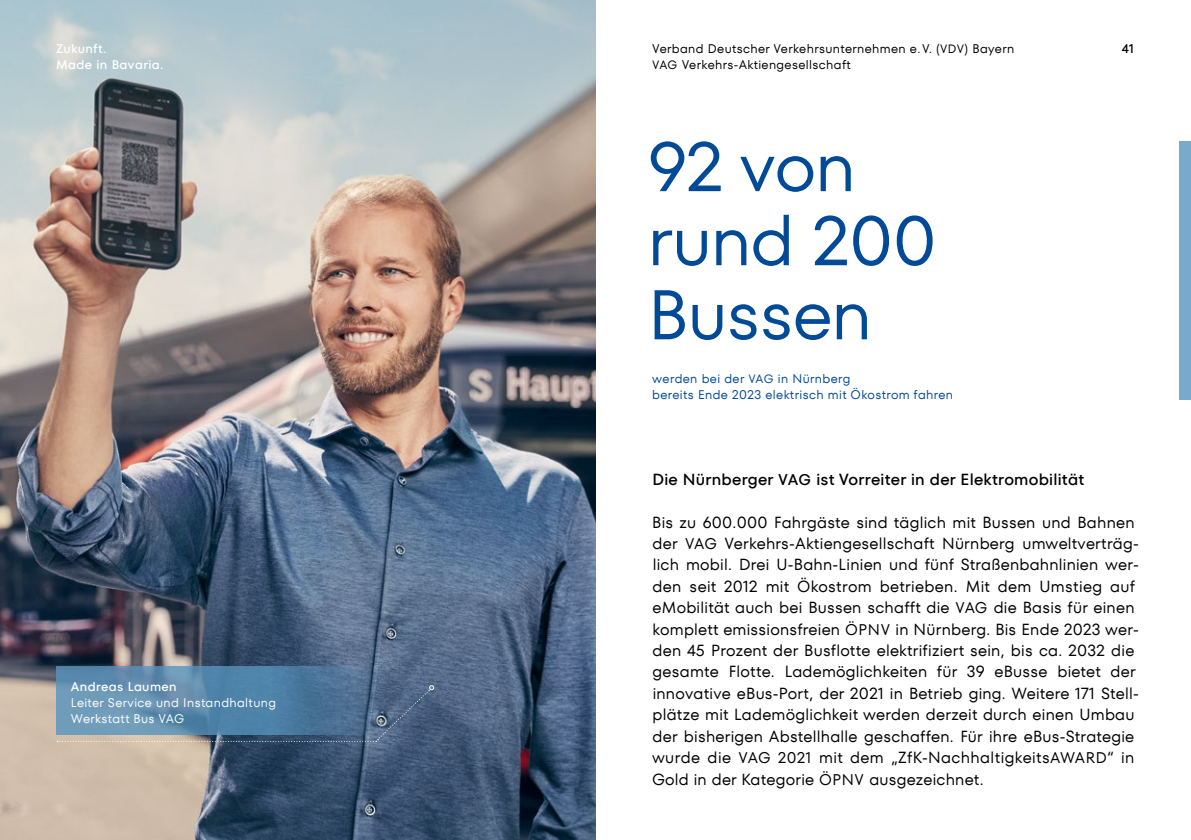
<style>
.page{position:relative;width:1191px;height:840px;background:#fff}
.page>*{position:absolute;margin:0;border:0;box-sizing:border-box;transform-origin:0 0}
.t1{font:70px/74px "TT Fors";letter-spacing:-.01em;color:#004a98}
.t2{font:16px/21.4px "TT Fors";letter-spacing:.015em;color:#000}
.t3{font:500 16px "TT Fors";letter-spacing:.015em;color:#000}
.t4{font:12.4px/15.6px "TT Fors";letter-spacing:.03em;color:#000}
.t5{font:12.4px/16px "TT Fors";letter-spacing:.03em;color:#004a98}
.t6{font:12.4px/16px "TT Fors";letter-spacing:.03em;color:#fff}
.t7{font:500 12.4px/15.6px "TT Fors";letter-spacing:.03em;color:#fff}
.t8{font:500 12.4px "TT Fors";color:#000}
.s1{font-size:12px}
.s2{font-size:15.4px}
</style>
<div class="page">
<div style="left:1179px;top:140px;width:12px;height:259px;background:#79a9cb"></div>
<img style="left:0;top:0;width:595px;height:839px">
<svg style="left:57px;top:666px;width:340px;height:19px;background:#5681a4"></svg>
<svg style="left:57px;top:685px;width:377px;height:56px;background:#5b809f"></svg>
<p class="t7" style="left:56px;top:41px;width:109px">Zukunft.<br>Made in Bavaria.</p>
<p class="t7" style="left:71px;top:678px;width:107px">Andreas Laumen</p>
<p class="t6" style="left:71px;top:694px;width:207px">Leiter Service und Instandhaltung<br>Werkstatt Bus VAG</p>
<p class="t4" style="left:652px;top:41px;width:364px">Verband Deutscher Verkehrsunternehmen e.V. (<span class="s1">VDV</span>) Bayern<br><span class="s1">VAG</span> Verkehrs-Aktiengesellschaft</p>
<h1 class="t1" style="left:648px;top:130px;width:290px">92 von rund 200<br>Bussen</h1>
<p class="t5" style="left:652px;top:370px;width:302px">werden bei der <span class="s1">VAG</span> in Nürnberg<br>bereits Ende 2023 elektrisch mit Ökostrom fahren</p>
<p class="t8" style="left:1121px;top:41px;width:14px">41</p>
<p class="t3" style="left:652px;top:469px;width:433px">Die Nürnberger <span class="s2">VAG</span> ist Vorreiter in der Elektromobilität</p>
<p class="t2" style="left:652px;top:511px;width:488px">Bis zu 600.000 Fahrgäste sind täglich mit Bussen und Bahnen der <span class="s2">VAG</span> Verkehrs-Aktiengesellschaft Nürnberg umweltverträg&shy;lich mobil. Drei U-Bahn-Linien und fünf Straßenbahnlinien wer&shy;den seit 2012 mit Ökostrom betrieben. Mit dem Umstieg auf eMobilität auch bei Bussen schafft die <span class="s2">VAG</span> die Basis für einen komplett emissionsfreien <span class="s2">ÖPNV</span> in Nürnberg. Bis Ende 2023 wer&shy;den 45 Prozent der Busflotte elektrifiziert sein, bis ca. 2032 die gesamte Flotte. Lademöglichkeiten für 39 eBusse bietet der innovative eBus-Port, der 2021 in Betrieb ging. Weitere 171 Stell&shy;plätze mit Lademöglichkeit werden derzeit durch einen Umbau der bisherigen Abstellhalle geschaffen. Für ihre eBus-Strategie wurde die <span class="s2">VAG 2021</span> mit dem „ZfK-Nachhaltigkeits<span class="s2">AWARD</span>“ in Gold in der Kategorie <span class="s2">ÖPNV</span> ausgezeichnet.</p>
</div>
